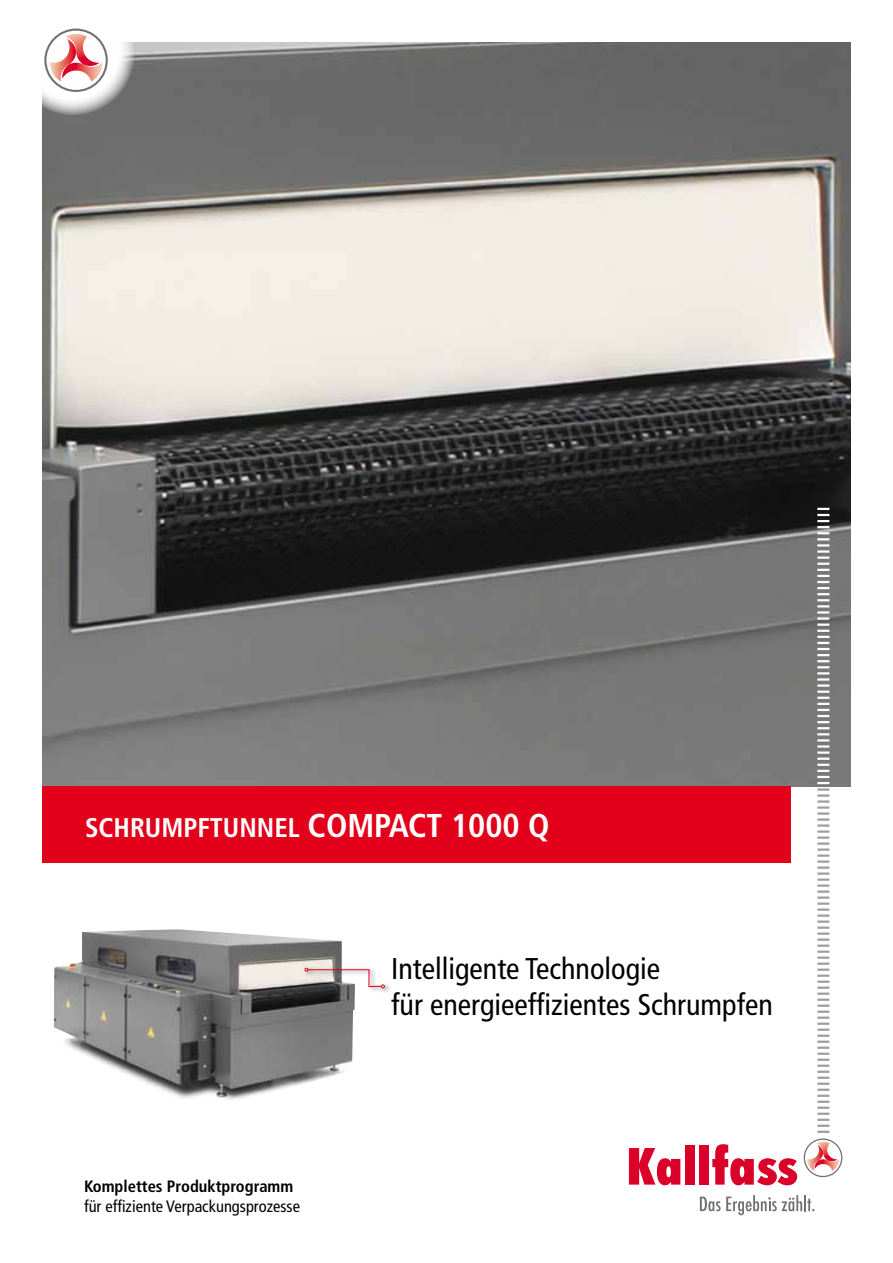
<style>
.page{position:relative;width:893px;height:1263px;background:#fff}
.page>*{position:absolute;margin:0;border:0;box-sizing:border-box;transform-origin:0 0}
.t1{font:condensed 30px/36px "Frutiger LT Std";color:#000}
.t2{font:700 condensed 27px "Frutiger LT Std";color:#fff}
.t3{font:condensed 16.5px "Frutiger LT Std";color:#000}
.t4{font:700 condensed 16.5px "Frutiger LT Std";color:#000}
.s1{font-size:33px}
</style>
<div class="page">
<img style="left:43px;top:43px;width:807px;height:744px">
<img style="left:54px;top:929px;width:301px;height:171px">
<div style="left:303px;top:965px;width:88px;height:29px;background:#000;opacity:.75"></div>
<svg style="left:305px;top:968px;width:80px;height:20px"></svg>
<svg style="left:42px;top:28px;width:93px;height:87px"></svg>
<div style="left:43px;top:787px;width:748px;height:76px;background:#e2001a"></div>
<svg style="left:629px;top:1148px;width:51px;height:37px"></svg>
<div style="left:686px;top:1145px;width:9px;height:39px;background:#da002a"></div>
<div style="left:699px;top:1145px;width:10px;height:39px;background:#da002a"></div>
<svg style="left:712px;top:1144px;width:85px;height:41px"></svg>
<svg style="left:804px;top:508px;width:38px;height:669px"></svg>
<svg style="left:700px;top:1195px;width:114px;height:20px"></svg>
<p class="t2" style="left:85px;top:812px;width:466px">SCHRUMPFTUNNEL <span class="s1">COMPACT 1000 Q</span></p>
<p class="t4" style="left:84px;top:1177px;width:211px">Komplettes Produktprogramm</p>
<p class="t3" style="left:84px;top:1197px;width:217px">für effiziente Verpackungsprozesse</p>
<p class="t1" style="left:391px;top:950px;width:383px">Intelligente Technologie<br>für energieeffizientes Schrumpfen</p>
</div>
